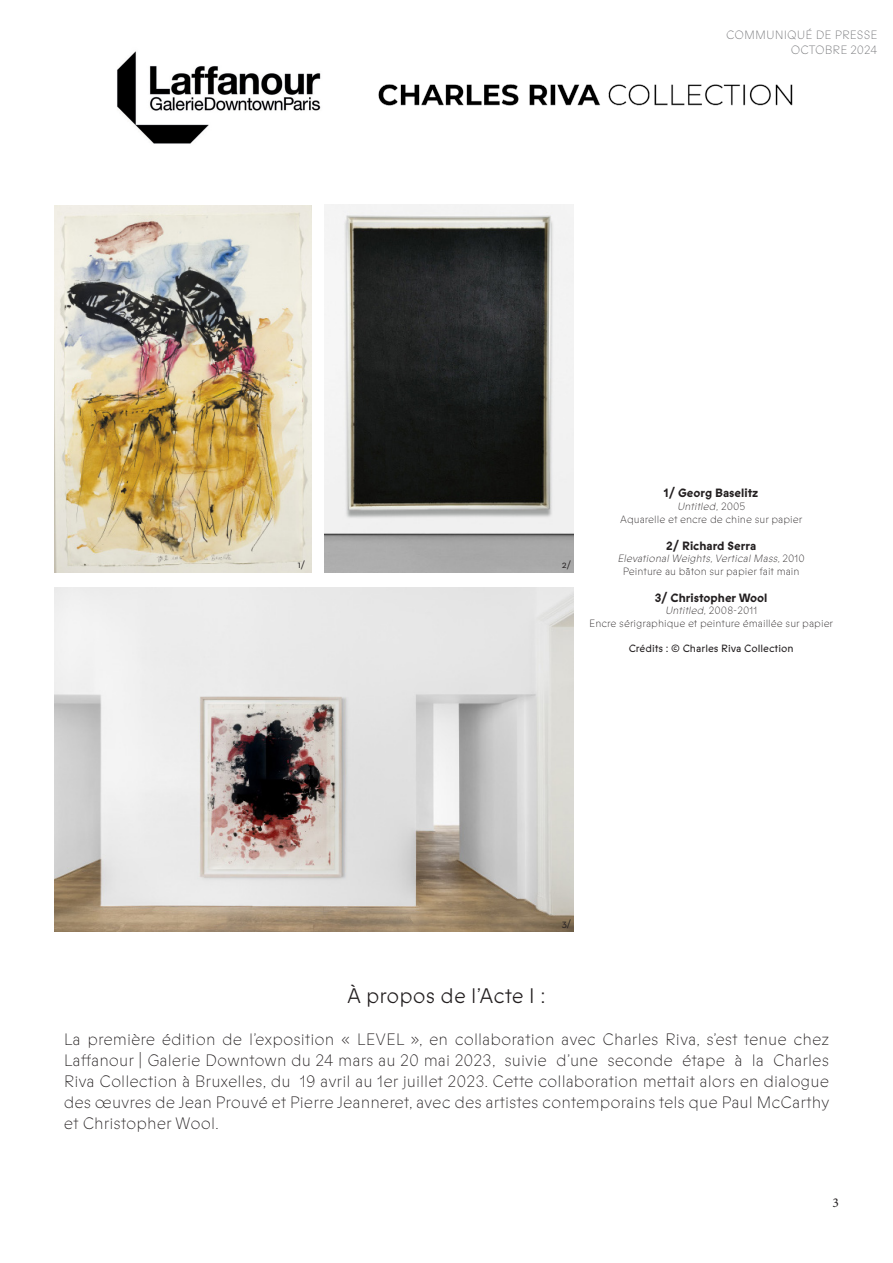
<style>
.page{position:relative;width:893px;height:1263px;background:#fff}
.page>*{position:absolute;margin:0;border:0;box-sizing:border-box;transform-origin:0 0}
.t1{font:300 21px "ABC Prophet";color:#231f20}
.t2{font:100 16.5px/21px "ABC Prophet";color:#231f20;text-align:justify}
.t3{font:13.5px "Minion Pro";color:#231f20}
.t4{font:700 12px "ABC Prophet";color:#231f20}
.t5{font:100 12px/14.4px "ABC Prophet";color:#6f7073;text-align:right}
.t6{font:100 10.5px "ABC Prophet";color:#231f20}
.t7{font:italic 100 10.5px "ABC Prophet";color:#231f20}
.t8{font:10.5px "ABC Prophet";color:#231f20}
.t9{font:10.5px "Neutra Text";color:#231f20}
.s1{font-style:normal}
</style>
<div class="page">
<img style="left:117px;top:51px;width:204px;height:93px">
<img style="left:378px;top:84px;width:415px;height:22px">
<img style="left:55px;top:206px;width:256px;height:367px">
<img style="left:324px;top:204px;width:250px;height:369px">
<img style="left:55px;top:588px;width:519px;height:343px">
<p class="t5" style="left:726px;top:28px;width:153px">COMMUNIQUÉ DE PRESSE<br>OCTOBRE 2024</p>
<p class="t9" style="left:298px;top:558px;width:9px">1/</p>
<p class="t9" style="left:562px;top:558px;width:11px">2/</p>
<p class="t4" style="left:664px;top:485px;width:96px">1/ Georg Baselitz</p>
<p class="t7" style="left:677px;top:500px;width:70px">Untitled, <span class="s1">2 0 0 5</span></p>
<p class="t6" style="left:620px;top:513px;width:184px">Aquarelle et encre de chine sur papier</p>
<p class="t4" style="left:666px;top:538px;width:92px">2/ Richard Serra</p>
<p class="t7" style="left:617px;top:553px;width:189px">ElevationalWeights,Vertical Mass,<span class="s1">2 0 1 0</span></p>
<p class="t6" style="left:623px;top:565px;width:178px">Peinture au bâton sur papier fait main</p>
<p class="t4" style="left:655px;top:590px;width:114px">3/ Christopher Wool</p>
<p class="t7" style="left:665px;top:605px;width:94px">Untitled, <span class="s1">2008-2011</span></p>
<p class="t6" style="left:589px;top:617px;width:245px">Encre sérigraphique et peinture émaillée sur papier</p>
<p class="t8" style="left:629px;top:642px;width:166px">Crédits : © Charles Riva Collection</p>
<p class="t9" style="left:562px;top:917px;width:11px">3/</p>
<p class="t1" style="left:347px;top:984px;width:200px">À propos de l’Acte I :</p>
<p class="t2" style="left:64px;top:1029px;width:767px">La première édition de l’exposition « LEVEL », en collaboration avec Charles Riva, s’est tenue chez Laffanour | Galerie Downtown du 24 mars au 20 mai 2023, suivie d’une seconde étape à la Charles Riva Collection à Bruxelles, du 19 avril au 1er juillet 2023. Cette collaboration mettait alors en dialogue des œuvres de Jean Prouvé et Pierre Jeanneret, avec des artistes contemporains tels que Paul McCarthy et Christopher Wool.</p>
<p class="t3" style="left:832px;top:1193px;width:8px">3</p>
</div>
